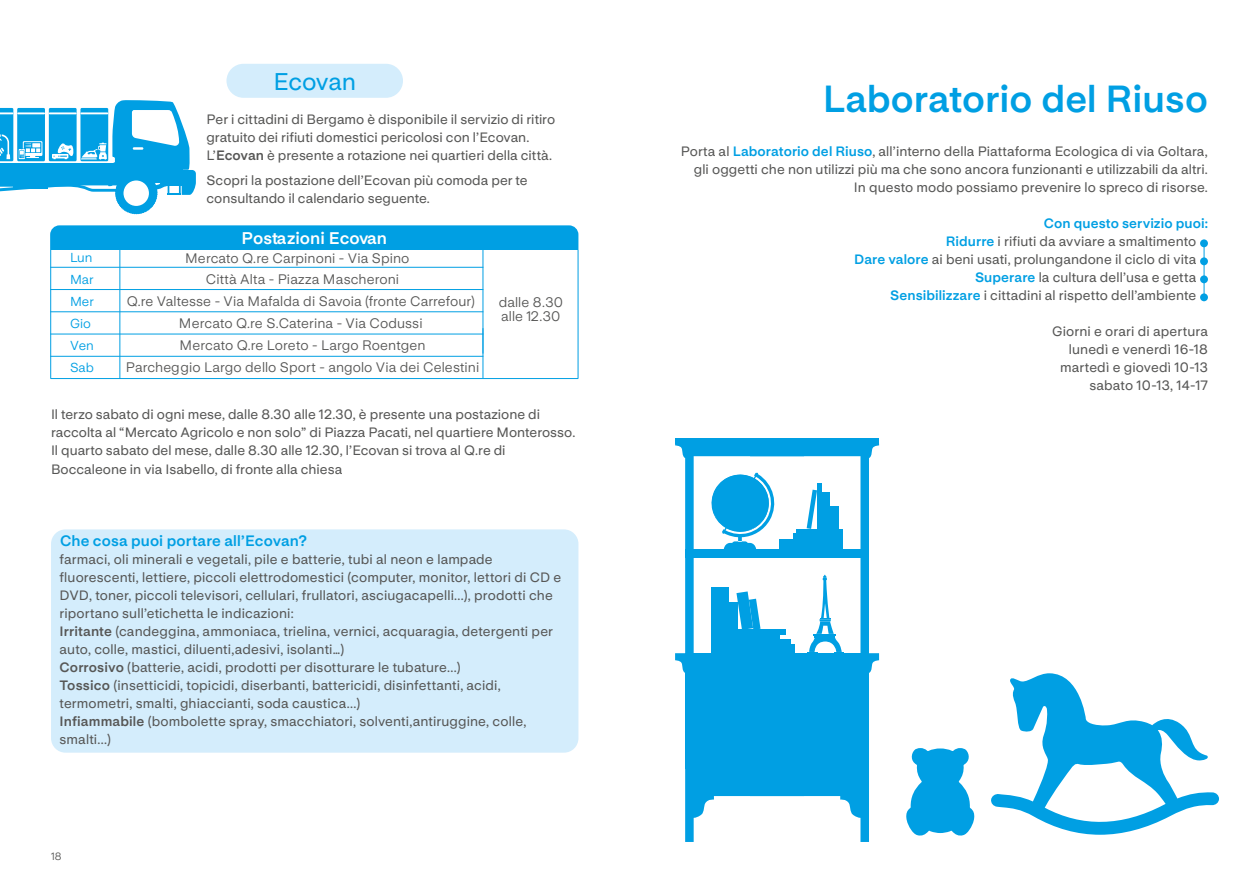
<style>
.page{position:relative;width:1259px;height:893px;background:#fff}
.page>*{position:absolute;margin:0;border:0;box-sizing:border-box;transform-origin:0 0}
.t1{font:700 37.5px "Life Sans";color:#009fe3}
.t2{font:500 24px "Life Sans";letter-spacing:-.015em;color:#009fe3}
.t3{font:700 16.8px "Life Sans";color:#fff}
.t4{font:700 15px "Life Sans";letter-spacing:.01em;color:#009fe3}
.t5{font:13.65px/14.7px "Life Sans";letter-spacing:.005em;color:#575756}
.t6{font:500 13.5px/18px "Life Sans";letter-spacing:.005em;color:#575756}
.t7{font:700 13.5px "Life Sans";letter-spacing:.005em;color:#009fe3}
.t8{font:12.9px "Life Sans";color:#009fe3}
.t9{font:10.5px "Life Sans";color:#575756}
.s1{font-weight:700}
.s2{font-weight:700;color:#009fe3}
</style>
<div class="page">
<svg style="left:675px;top:444px;width:75px;height:398px"></svg>
<div style="left:675px;top:438px;width:126px;height:6px;background:#009fe3"></div>
<svg style="left:750px;top:444px;width:129px;height:398px"></svg>
<div style="left:750px;top:438px;width:129px;height:6px;background:#009fe3"></div>
<div style="left:685px;top:653px;width:178px;height:115px;background:#009fe3"></div>
<svg style="left:675px;top:653px;width:10px;height:20px"></svg>
<div style="left:685px;top:549px;width:184px;height:9px;background:#009fe3"></div>
<div style="left:729px;top:602px;width:9px;height:51px;background:#009fe3"></div>
<div style="left:737px;top:639px;width:54px;height:6px;background:#009fe3"></div>
<div style="left:738px;top:630px;width:48px;height:5px;background:#009fe3"></div>
<hr style="left:738px;top:635px;width:41px;height:4px;background:#009fe3">
<svg style="left:736px;top:591px;width:24px;height:39px"></svg>
<div style="left:711px;top:587px;width:18px;height:66px;background:#009fe3"></div>
<div style="left:737px;top:645px;width:57px;height:8px;background:#009fe3"></div>
<svg style="left:807px;top:575px;width:36px;height:78px"></svg>
<svg style="left:707px;top:471px;width:72px;height:78px"></svg>
<div style="left:712px;top:475px;width:56px;height:56px;background:#009fe3;border-radius:50%"></div>
<div style="left:793px;top:534px;width:50px;height:6px;background:#009fe3"></div>
<div style="left:796px;top:529px;width:47px;height:5px;background:#009fe3"></div>
<svg style="left:806px;top:490px;width:11px;height:39px"></svg>
<div style="left:780px;top:540px;width:63px;height:9px;background:#009fe3"></div>
<hr style="left:817px;top:483px;width:4px;height:46px;background:#009fe3">
<div style="left:821px;top:493px;width:9px;height:36px;background:#009fe3"></div>
<div style="left:830px;top:506px;width:8px;height:23px;background:#009fe3"></div>
<svg style="left:991px;top:673px;width:228px;height:162px"></svg>
<svg style="left:906px;top:748px;width:68px;height:88px"></svg>
<div style="left:51px;top:529px;width:527px;height:224px;background:#d4edfc;border-radius:14px"></div>
<div style="left:226px;top:64px;width:177px;height:34px;background:#d4edfc;border-radius:17px"></div>
<svg style="left:0;top:100px;width:196px;height:114px"></svg>
<hr style="left:119px;top:250px;width:1px;height:129px;background:#009fe3">
<hr style="left:482px;top:250px;width:1px;height:104px;background:#009fe3">
<hr style="left:50px;top:267px;width:70px;height:1px;background:#009fe3">
<hr style="left:120px;top:267px;width:363px;height:1px;background:#009fe3">
<hr style="left:50px;top:289px;width:70px;height:1px;background:#009fe3">
<hr style="left:120px;top:289px;width:363px;height:1px;background:#009fe3">
<hr style="left:50px;top:311px;width:70px;height:1px;background:#009fe3">
<hr style="left:120px;top:311px;width:363px;height:1px;background:#009fe3">
<hr style="left:482px;top:328px;width:1px;height:50px;background:#009fe3">
<hr style="left:50px;top:334px;width:70px;height:1px;background:#009fe3">
<hr style="left:120px;top:334px;width:363px;height:1px;background:#009fe3">
<hr style="left:50px;top:356px;width:70px;height:1px;background:#009fe3">
<hr style="left:120px;top:356px;width:363px;height:1px;background:#009fe3">
<hr style="left:50px;top:250px;width:1px;height:129px;background:#009fe3">
<hr style="left:577px;top:250px;width:1px;height:129px;background:#009fe3">
<hr style="left:51px;top:378px;width:527px;height:1px;background:#009fe3">
<div style="left:50px;top:225px;width:528px;height:25px;background:#009fe3"></div>
<div style="left:1200px;top:239px;width:8px;height:8px;background:#009fe3;border-radius:50%"></div>
<div style="left:1200px;top:257px;width:8px;height:8px;background:#009fe3;border-radius:50%"></div>
<div style="left:1200px;top:275px;width:8px;height:8px;background:#009fe3;border-radius:50%"></div>
<div style="left:1200px;top:293px;width:8px;height:8px;background:#009fe3;border-radius:50%"></div>
<hr style="left:1203px;top:243px;width:1px;height:54px;background:#009fe3">
<h2 class="t2" style="left:273px;top:68px;width:84px">Ecovan</h2>
<p class="t6" style="left:206px;top:110px;width:350px">Per i cittadini di Bergamo è disponibile il servizio di ritiro gratuito dei rifiuti domestici pericolosi con l’Ecovan.<br>L’<span class="s1">Ecovan</span> è presente a rotazione nei quartieri della città.</p>
<p class="t6" style="left:206px;top:171px;width:323px">Scopri la postazione dell’Ecovan più comoda per te consultando il calendario seguente.</p>
<p class="t3" style="left:242px;top:228px;width:147px">Postazioni Ecovan</p>
<p class="t8" style="left:70px;top:251px;width:24px">Lun</p>
<p class="t5" style="left:185px;top:251px;width:226px">Mercato Q.re Carpinoni - Via Spino</p>
<p class="t8" style="left:70px;top:272px;width:25px">Mar</p>
<p class="t5" style="left:206px;top:272px;width:195px">Città Alta - Piazza Mascheroni</p>
<p class="t8" style="left:70px;top:294px;width:25px">Mer</p>
<p class="t5" style="left:127px;top:294px;width:350px">Q.re Valtesse - Via Mafalda di Savoia (fronte Carrefour)</p>
<p class="t8" style="left:70px;top:316px;width:22px">Gio</p>
<p class="t5" style="left:179px;top:316px;width:245px">Mercato Q.re S.Caterina - Via Codussi</p>
<p class="t8" style="left:70px;top:338px;width:25px">Ven</p>
<p class="t5" style="left:179px;top:338px;width:247px">Mercato Q.re Loreto - Largo Roentgen</p>
<p class="t8" style="left:70px;top:360px;width:25px">Sab</p>
<p class="t5" style="left:126px;top:359px;width:355px">Parcheggio Largo dello Sport - angolo Via dei Celestini</p>
<p class="t5" style="left:499px;top:295px;width:66px">dalle 8.30 alle 12.30</p>
<p class="t6" style="left:51px;top:405px;width:526px">Il terzo sabato di ogni mese, dalle 8.30 alle 12.30, è presente una postazione di raccolta al “Mercato Agricolo e non solo” di Piazza Pacati, nel quartiere Monterosso.<br>Il quarto sabato del mese, dalle 8.30 alle 12.30, l’Ecovan si trova al Q.re di Boccaleone in via Isabello, di fronte alla chiesa</p>
<p class="t4" style="left:60px;top:532px;width:249px">Che cosa puoi portare all’Ecovan?</p>
<p class="t6" style="left:60px;top:551px;width:503px">farmaci, oli minerali e vegetali, pile e batterie, tubi al neon e lampade fluorescenti, lettiere, piccoli elettrodomestici (computer, monitor, lettori di CD e DVD, toner, piccoli televisori, cellulari, frullatori, asciugacapelli...), prodotti che riportano sull’etichetta le indicazioni:<br><span class="s1">Irritante</span> (candeggina, ammoniaca, trielina, vernici, acquaragia, detergenti per auto, colle, mastici, diluenti,adesivi, isolanti…)<br><span class="s1">Corrosivo</span> (batterie, acidi, prodotti per disotturare le tubature...)<br><span class="s1">Tossico</span> (insetticidi, topicidi, diserbanti, battericidi, disinfettanti, acidi, termometri, smalti, ghiaccianti, soda caustica...)<br><span class="s1">Infiammabile</span> (bombolette spray, smacchiatori, solventi,antiruggine, colle, smalti...)</p>
<p class="t9" style="left:51px;top:851px;width:12px">18</p>
<h1 class="t1" style="left:822px;top:78px;width:387px">Laboratorio del Riuso</h1>
<p class="t6" style="left:681px;top:143px;width:529px;text-align:right">Porta al <span class="s2">Laboratorio del Riuso</span>, all’interno della Piattaforma Ecologica di via Goltara, gli oggetti che non utilizzi più ma che sono ancora funzionanti e utilizzabili da altri.<br>In questo modo possiamo prevenire lo spreco di risorse.</p>
<p class="t7" style="left:1044px;top:216px;width:165px">Con questo servizio puoi:</p>
<p class="t6" style="left:945px;top:233px;width:252px"><span class="s2">Ridurre</span> i rifiuti da avviare a smaltimento</p>
<p class="t6" style="left:854px;top:251px;width:344px"><span class="s2">Dare valore</span> ai beni usati, prolungandone il ciclo di vita</p>
<p class="t6" style="left:975px;top:269px;width:223px"><span class="s2">Superare</span> la cultura dell’usa e getta</p>
<p class="t6" style="left:890px;top:287px;width:307px"><span class="s2">Sensibilizzare</span> i cittadini al rispetto dell’ambiente</p>
<p class="t6" style="left:1052px;top:323px;width:157px;text-align:right">Giorni e orari di apertura lunedì e venerdì 16-18 martedì e giovedì 10-13 sabato 10-13, 14-17</p>
</div>
